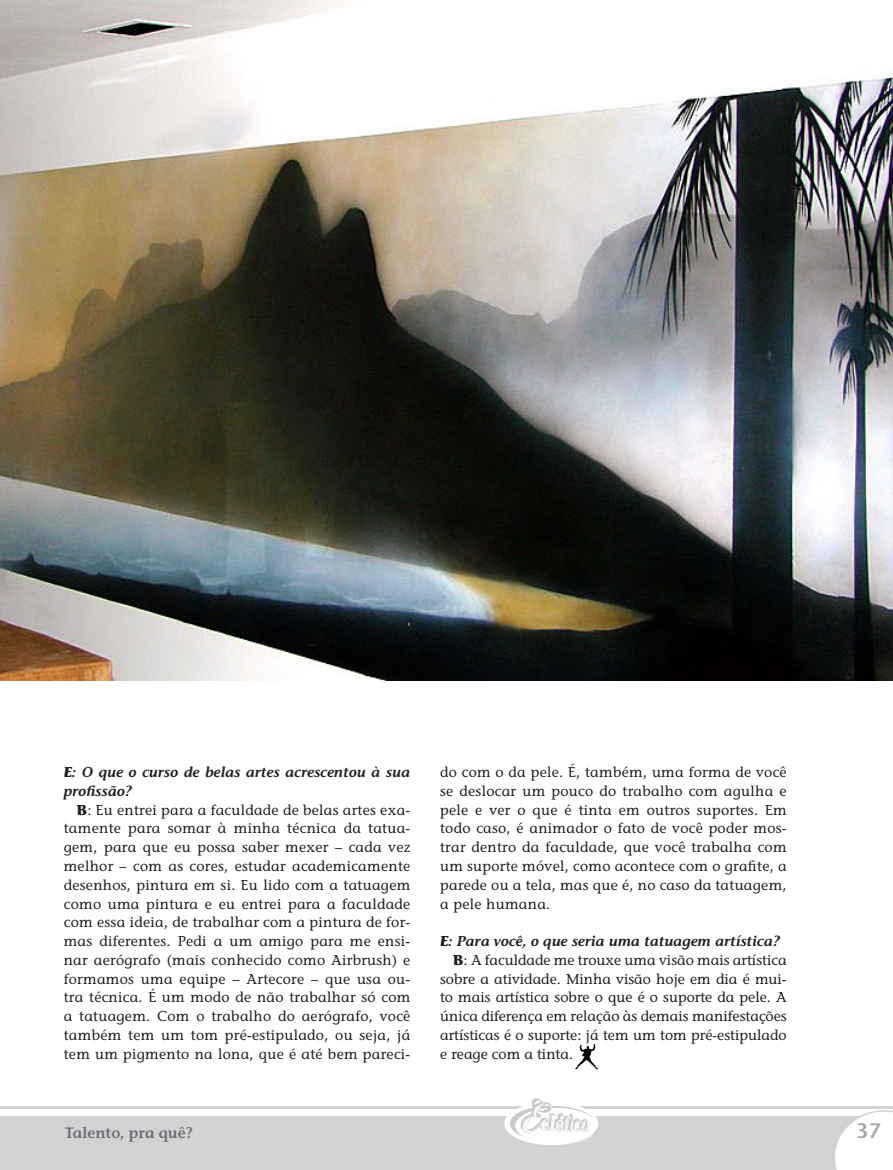
<style>
.page{position:relative;width:893px;height:1170px;background:#fff}
.page>*{position:absolute;margin:0;border:0;box-sizing:border-box;transform-origin:0 0}
.t1{font:600 21px "Stone Sans";color:#a8a9ad}
.t2{font:600 15px "Stone Informal";color:#6c6d70}
.t3{font:14.25px/18.8px "Stone Informal";color:#231f20;text-align:justify}
.t4{font:italic 600 14.25px/18.8px "Stone Informal";color:#231f20}
.s1{font-weight:700}
</style>
<div class="page">
<div style="left:0;top:1115px;width:859px;height:54px;background:#d1d2d4"></div>
<svg style="left:833px;top:1110px;width:60px;height:59px"></svg>
<hr style="left:0;top:1105px;width:893px;height:3px;background:#d1d2d4">
<svg style="left:508px;top:1105px;width:88px;height:40px"></svg>
<img style="left:528px;top:1098px;width:25px;height:20px">
<img style="left:1px;top:0;width:892px;height:680px">
<img style="left:575px;top:1044px;width:23px;height:26px">
<p class="t4" style="left:64px;top:762px;width:348px"><span class="s1">E</span>: O que o curso de belas artes acrescentou à sua profissão?</p>
<p class="t3" style="left:64px;top:800px;width:348px;text-indent:13px"><span class="s1">B</span>: Eu entrei para a faculdade de belas artes exa&shy;tamente para somar à minha técnica da tatua&shy;gem, para que eu possa saber mexer – cada vez melhor – com as cores, estudar academicamente desenhos, pintura em si. Eu lido com a tatuagem como uma pintura e eu entrei para a faculdade com essa ideia, de trabalhar com a pintura de for&shy;mas diferentes. Pedi a um amigo para me ensi&shy;nar aerógrafo (mais conhecido como Airbrush) e formamos uma equipe – Artecore – que usa ou&shy;tra técnica. É um modo de não trabalhar só com a tatuagem. Com o trabalho do aerógrafo, você também tem um tom pré-estipulado, ou seja, já tem um pigmento na lona, que é até bem pareci-</p>
<p class="t3" style="left:440px;top:762px;width:348px">do com o da pele. É, também, uma forma de você se deslocar um pouco do trabalho com agulha e pele e ver o que é tinta em outros suportes. Em todo caso, é animador o fato de você poder mos&shy;trar dentro da faculdade, que você trabalha com um suporte móvel, como acontece com o grafite, a parede ou a tela, mas que é, no caso da tatuagem, a pele humana.</p>
<p class="t4" style="left:440px;top:931px;width:341px"><span class="s1">E</span>: Para você, o que seria uma tatuagem artística?</p>
<p class="t3" style="left:453px;top:950px;width:335px"><span class="s1">B</span>: A faculdade me trouxe uma visão mais artística</p>
<p class="t3" style="left:440px;top:969px;width:348px">sobre a atividade. Minha visão hoje em dia é mui-</p>
<p class="t3" style="left:440px;top:987px;width:348px">to mais artística sobre o que é o suporte da pele. A</p>
<p class="t3" style="left:440px;top:1006px;width:348px">única diferença em relação às demais manifestações</p>
<p class="t3" style="left:440px;top:1025px;width:348px">artísticas é o suporte: já tem um tom pré-estipulado</p>
<p class="t3" style="left:440px;top:1044px;width:135px">e reage com a tinta.</p>
<p class="t2" style="left:65px;top:1123px;width:130px">Talento, pra quê?</p>
<h1 class="t1" style="left:857px;top:1117px;width:26px">37</h1>
</div>
